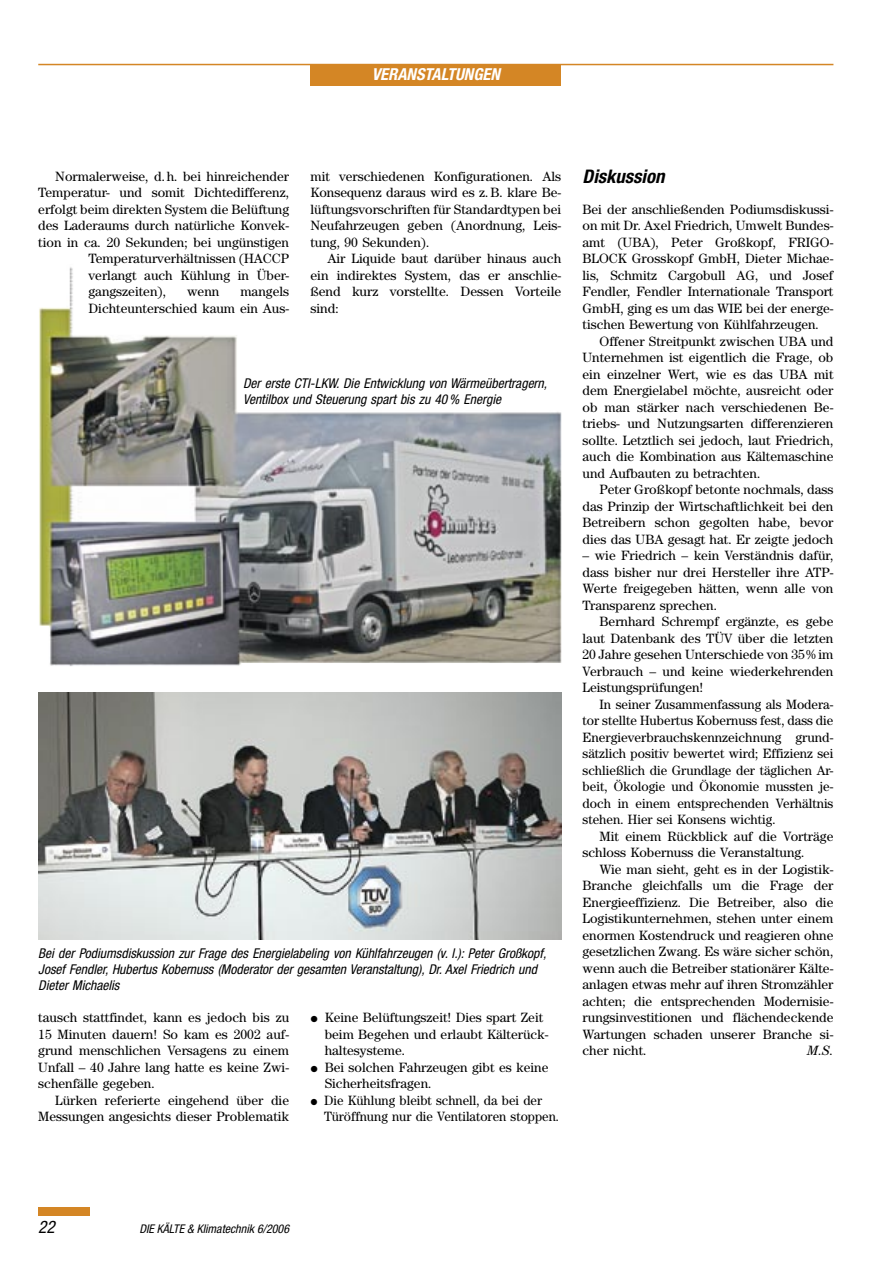
<style>
.page{position:relative;width:893px;height:1263px;background:#fff}
.page>*{position:absolute;margin:0;border:0;box-sizing:border-box;transform-origin:0 0}
.KK_07a_ZÜ_1zeilig{font:italic 700 condensed 18.75px "Helvetica Neue LT Std";color:#000}
.t1{font:italic condensed 17.25px "Helvetica Neue LT Std";color:#000}
.t2{font:italic 700 condensed 16.5px "Helvetica Neue LT Std";color:#fff}
.KK_05_Grundtext{font:13.5px/16.5px "Century Std";color:#000;text-align:justify}
.KK_09_Bildunterschrift{font:italic condensed 13.5px/15.8px "Helvetica Neue LT Std";color:#000}
.KK_06_Grundtext_ohne_Einzug{font:13.5px/16.5px "Century Std";color:#000;text-align:justify}
.KK_05_Grundtext-2{font:13.5px/16.5px "Century Std";color:#000;scale:.96 1}
.KK_05_Grundtext-3{font:italic 13.5px "Century Std";color:#000}
.t3{font:italic condensed 12px "Helvetica Neue LT Std";color:#000}
</style>
<div class="page">
<div style="left:310px;top:65px;width:251px;height:20px;background:#d48625"></div>
<hr style="left:38px;top:64px;width:795px;height:1px;background:#d48625">
<div style="left:38px;top:1208px;width:51px;height:8px;background:#d48625"></div>
<img style="left:38px;top:692px;width:523px;height:248px">
<img style="left:39px;top:267px;width:522px;height:399px">
<p class="t2" style="left:372px;top:64px;width:130px">VERANSTALTUNGEN</p>
<p class="KK_05_Grundtext" style="left:55px;top:168px;width:235px">Normalerweise, d. h. bei hinreichender</p>
<p class="KK_05_Grundtext" style="left:38px;top:184px;width:252px">Temperatur- und somit Dichtedifferenz,</p>
<p class="KK_05_Grundtext" style="left:38px;top:201px;width:252px">erfolgt beim direkten System die Belüftung</p>
<p class="KK_05_Grundtext" style="left:38px;top:217px;width:252px">des Laderaums durch natürliche Konvek-</p>
<p class="KK_05_Grundtext" style="left:38px;top:234px;width:252px">tion in ca. 20 Sekunden; bei ungünstigen</p>
<p class="KK_05_Grundtext" style="left:89px;top:250px;width:202px">Temperaturverhältnissen (HACCP</p>
<p class="KK_05_Grundtext" style="left:89px;top:267px;width:202px">verlangt auch Kühlung in Über-</p>
<p class="KK_05_Grundtext" style="left:89px;top:283px;width:79px">gangszeiten),</p>
<p class="KK_05_Grundtext" style="left:187px;top:283px;width:34px">wenn</p>
<p class="KK_05_Grundtext" style="left:89px;top:283px;width:202px;text-align:right">mangels<br>Dichteunterschied kaum ein Aus-</p>
<p class="KK_05_Grundtext" style="left:310px;top:168px;width:252px">mit verschiedenen Konfigurationen. Als Konsequenz daraus wird es z. B. klare Be&shy;lüftungsvorschriften für Standardtypen bei Neufahrzeugen geben (Anordnung, Leis&shy;tung, 90 Sekunden).</p>
<p class="KK_05_Grundtext" style="left:310px;top:250px;width:252px;text-indent:17px">Air Liquide baut darüber hinaus auch ein indirektes System, das er anschlie&shy;ßend kurz vorstellte. Dessen Vorteile sind:</p>
<p class="KK_09_Bildunterschrift" style="left:243px;top:375px;width:306px">Der erste CTI-LKW. Die Entwicklung von Wärmeübertragern,<br>Ventilbox und Steuerung spart bis zu 40 % Energie</p>
<p class="KK_09_Bildunterschrift" style="left:38px;top:946px;width:509px">Bei der Podiumsdiskussion zur Frage des Energielabeling von Kühlfahrzeugen (v. l.): Peter Großkopf,<br>Josef Fendler, Hubertus Kobernuss (Moderator der gesamten Veranstaltung), Dr. Axel Friedrich und<br>Dieter Michaelis</p>
<p class="KK_05_Grundtext" style="left:38px;top:1009px;width:252px">tausch stattfindet, kann es jedoch bis zu 15 Minuten dauern! So kam es 2002 auf&shy;grund menschlichen Versagens zu einem Unfall – 40 Jahre lang hatte es keine Zwi&shy;schenfälle gegeben.</p>
<p class="KK_05_Grundtext" style="left:38px;top:1092px;width:252px;text-align:right">Lürken referierte eingehend über die<br>Messungen angesichts dieser Problematik</p>
<p class="KK_05_Grundtext" style="left:325px;top:1009px;width:225px;text-align:left;text-indent:-14px">● Keine Belüftungszeit! Dies spart Zeit beim Begehen und erlaubt Kälterück&shy;haltesysteme.</p>
<p class="KK_05_Grundtext" style="left:325px;top:1059px;width:225px;text-indent:-14px">● Bei solchen Fahrzeugen gibt es keine<br>Sicherheitsfragen.</p>
<p class="KK_05_Grundtext-2" style="left:324px;top:1092px;width:246px;text-indent:-14px">● Die Kühlung bleibt schnell, da bei der<br>Türöffnung nur die Ventilatoren stoppen.</p>
<p class="KK_07a_ZÜ_1zeilig" style="left:583px;top:165px;width:83px">Diskussion</p>
<p class="KK_06_Grundtext_ohne_Einzug" style="left:583px;top:201px;width:252px">Bei der anschließenden Podiumsdiskussi&shy;on mit Dr. Axel Friedrich, Umwelt Bundes&shy;amt (UBA), Peter Großkopf, FRIGO-BLOCK Grosskopf GmbH, Dieter Michae&shy;lis, Schmitz Cargobull AG, und Josef Fendler, Fendler Internationale Transport GmbH, ging es um das WIE bei der energe&shy;tischen Bewertung von Kühlfahrzeugen.</p>
<p class="KK_05_Grundtext" style="left:583px;top:333px;width:252px;text-indent:17px">Offener Streitpunkt zwischen UBA und Unternehmen ist eigentlich die Frage, ob ein einzelner Wert, wie es das UBA mit dem Energielabel möchte, ausreicht oder ob man stärker nach verschiedenen Be&shy;triebs- und Nutzungsarten differenzieren sollte. Letztlich sei jedoch, laut Friedrich, auch die Kombination aus Kältemaschine und Aufbauten zu betrachten.</p>
<p class="KK_05_Grundtext" style="left:583px;top:481px;width:252px;text-indent:17px">Peter Großkopf betonte nochmals, dass das Prinzip der Wirtschaftlichkeit bei den Betreibern schon gegolten habe, bevor dies das UBA gesagt hat. Er zeigte jedoch</p>
<p class="KK_05_Grundtext" style="left:583px;top:547px;width:252px">– wie Friedrich – kein Verständnis dafür, dass bisher nur drei Hersteller ihre ATP-Werte freigegeben hätten, wenn alle von Transparenz sprechen.</p>
<p class="KK_05_Grundtext" style="left:583px;top:613px;width:252px;text-indent:17px">Bernhard Schrempf ergänzte, es gebe laut Datenbank des TÜV über die letzten 20 Jahre gesehen Unterschiede von 35 % im Verbrauch – und keine wiederkehrenden Leistungsprüfungen!</p>
<p class="KK_05_Grundtext" style="left:583px;top:696px;width:252px;text-indent:17px">In seiner Zusammenfassung als Modera&shy;tor stellte Hubertus Kobernuss fest, dass die Energieverbrauchskennzeichnung grund&shy;sätzlich positiv bewertet wird; Effizienz sei schließlich die Grundlage der täglichen Ar&shy;beit, Ökologie und Ökonomie mussten je&shy;doch in einem entsprechenden Verhältnis stehen. Hier sei Konsens wichtig.</p>
<p class="KK_05_Grundtext" style="left:583px;top:828px;width:252px;text-indent:17px">Mit einem Rückblick auf die Vorträge schloss Kobernuss die Veranstaltung.</p>
<p class="KK_05_Grundtext" style="left:583px;top:861px;width:252px;text-indent:17px">Wie man sieht, geht es in der Logistik-Branche gleichfalls um die Frage der Energieeffizienz. Die Betreiber, also die Logistikunternehmen, stehen unter einem enormen Kostendruck und reagieren ohne gesetzlichen Zwang. Es wäre sicher schön, wenn auch die Betreiber stationärer Kälte&shy;anlagen etwas mehr auf ihren Stromzähler achten; die entsprechenden Modernisie&shy;rungsinvestitionen und flächendeckende Wartungen schaden unserer Branche si&shy;cher nicht.</p>
<p class="KK_05_Grundtext-3" style="left:807px;top:1043px;width:28px">M.S.</p>
<p class="t1" style="left:38px;top:1217px;width:18px">22</p>
<p class="t3" style="left:139px;top:1222px;width:151px">DIE KÄLTE &amp; Klimatechnik 6/2006</p>
</div>
